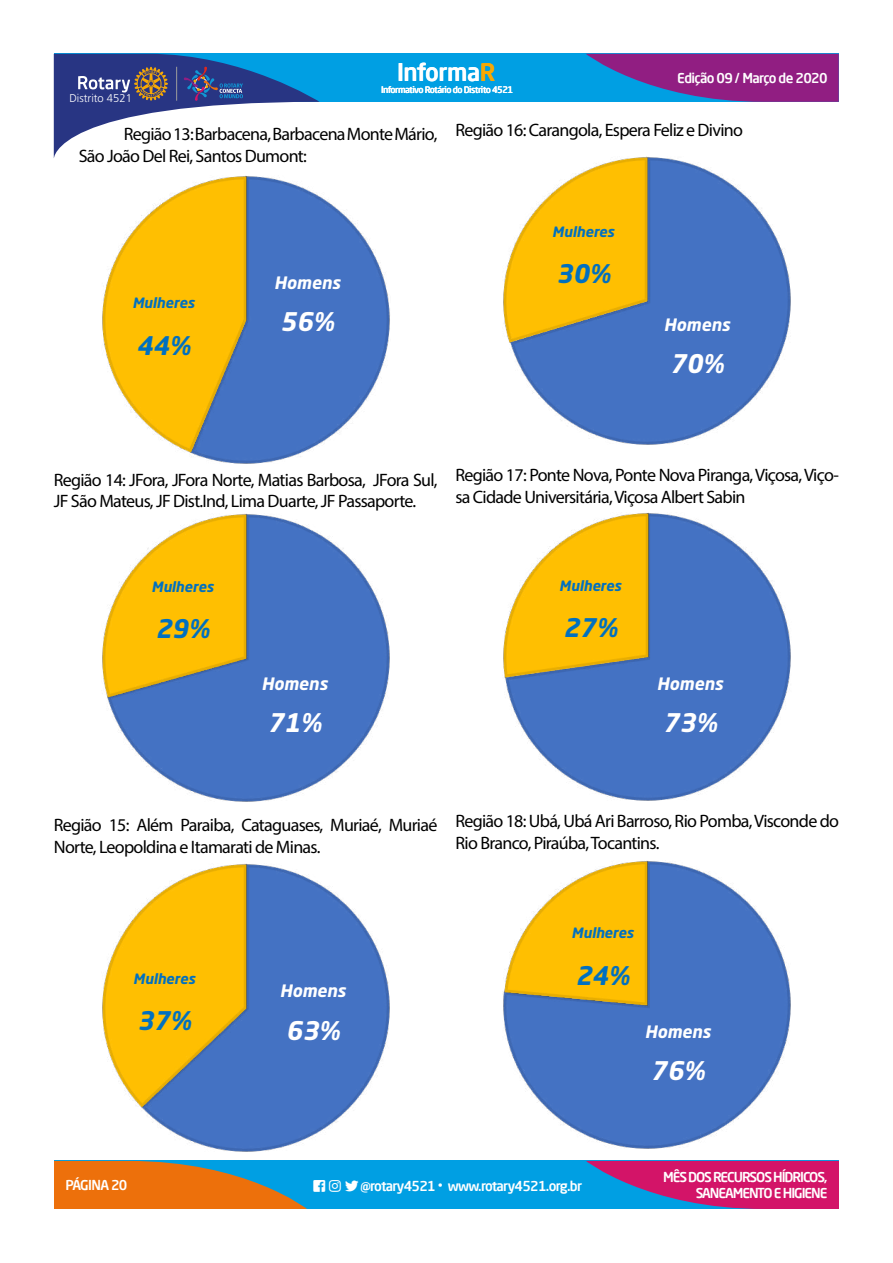
<style>
.page{position:relative;width:893px;height:1263px;background:#fff}
.page>*{position:absolute;margin:0;border:0;box-sizing:border-box;transform-origin:0 0}
.t1{font:italic 700 25.35px "Neo Sans W1 G";color:#fff}
.t2{font:italic 700 25.35px "Neo Sans W1 G";color:#0070c0}
.t3{font:500 24px "Neo Sans Pro";letter-spacing:-.02em;color:#fff}
.t4{font:18px/21.6px "Myriad Pro";letter-spacing:-.04em;color:#000}
.t5{font:italic 700 16.95px "Neo Sans W1 G";color:#fff}
.t6{font:italic 700 14.1px "Neo Sans W1 G";color:#0070c0}
.t7{font:500 13.5px "Neo Sans Pro";letter-spacing:-.05em;color:#fff}
.t8{font:500 13.5px/16.5px "Neo Sans Pro";letter-spacing:-.07em;color:#fff;text-align:right}
.t9{font:300 11.25px "Frutiger LT Std";color:#fff}
.t10{font:500 9px "Neo Sans Pro";letter-spacing:-.06em;color:#fff}
.s1{color:#f6a805}
</style>
<div class="page">
<div style="left:54px;top:54px;width:785px;height:48px;background:#009fe3"></div>
<svg style="left:586px;top:54px;width:253px;height:48px"></svg>
<img style="left:191px;top:176px;width:199px;height:288px">
<img style="left:102px;top:176px;width:145px;height:277px">
<img style="left:107px;top:514px;width:283px;height:288px">
<img style="left:102px;top:513px;width:146px;height:185px">
<img style="left:142px;top:864px;width:248px;height:288px">
<img style="left:102px;top:863px;width:146px;height:245px">
<img style="left:510px;top:157px;width:281px;height:288px">
<img style="left:503px;top:156px;width:146px;height:188px">
<img style="left:505px;top:513px;width:286px;height:288px">
<img style="left:503px;top:512px;width:146px;height:167px">
<img style="left:503px;top:861px;width:288px;height:288px">
<img style="left:503px;top:861px;width:146px;height:145px">
<div style="left:54px;top:1161px;width:785px;height:48px;background:#009fe3"></div>
<svg style="left:54px;top:1161px;width:253px;height:48px"></svg>
<svg style="left:586px;top:1161px;width:253px;height:48px"></svg>
<svg style="left:54px;top:54px;width:266px;height:104px"></svg>
<h2 class="t3" style="left:397px;top:57px;width:100px">Informa<span class="s1">R</span></h2>
<p class="t10" style="left:381px;top:84px;width:133px">Informativo Rotário do Distrito 4521</p>
<p class="t4" style="left:79px;top:123px;width:360px;text-indent:45px">Região 13: Barbacena, Barbacena Monte Mário,<br>São João Del Rei, Santos Dumont:</p>
<p class="t7" style="left:677px;top:70px;width:152px">Edição 09 / Março de 2020</p>
<p class="t9" style="left:69px;top:92px;width:64px">Distrito 4521</p>
<p class="t4" style="left:455px;top:119px;width:289px">Região 16: Carangola, Espera Feliz e Divino</p>
<p class="t6" style="left:132px;top:294px;width:64px">Mulheres</p>
<h1 class="t2" style="left:136px;top:329px;width:56px">44%</h1>
<p class="t5" style="left:274px;top:272px;width:67px">Homens</p>
<h1 class="t1" style="left:280px;top:306px;width:56px">56%</h1>
<p class="t6" style="left:552px;top:222px;width:64px">Mulheres</p>
<h1 class="t2" style="left:556px;top:258px;width:56px">30%</h1>
<p class="t5" style="left:664px;top:313px;width:67px">Homens</p>
<h1 class="t1" style="left:670px;top:347px;width:56px">70%</h1>
<p class="t4" style="left:54px;top:468px;width:385px">Região 14: JFora, JFora Norte, Matias Barbosa, JFora Sul,<br>JF São Mateus, JF Dist.Ind, Lima Duarte, JF Passaporte.</p>
<p class="t4" style="left:455px;top:464px;width:385px">Região 17: Ponte Nova, Ponte Nova Piranga, Viçosa, Viço&shy;sa Cidade Universitária, Viçosa Albert Sabin</p>
<p class="t6" style="left:151px;top:577px;width:64px">Mulheres</p>
<h1 class="t2" style="left:156px;top:613px;width:56px">29%</h1>
<p class="t5" style="left:261px;top:673px;width:67px">Homens</p>
<h1 class="t1" style="left:267px;top:706px;width:56px">71%</h1>
<p class="t6" style="left:559px;top:576px;width:64px">Mulheres</p>
<h1 class="t2" style="left:563px;top:612px;width:56px">27%</h1>
<p class="t5" style="left:657px;top:673px;width:67px">Homens</p>
<h1 class="t1" style="left:663px;top:707px;width:56px">73%</h1>
<p class="t4" style="left:54px;top:814px;width:385px">Região 15: Além Paraiba, Cataguases, Muriaé, Muriaé<br>Norte, Leopoldina e Itamarati de Minas.</p>
<p class="t4" style="left:455px;top:810px;width:385px">Região 18: Ubá, Ubá Ari Barroso, Rio Pomba, Visconde do<br>Rio Branco, Piraúba, Tocantins.</p>
<p class="t6" style="left:133px;top:970px;width:64px">Mulheres</p>
<h1 class="t2" style="left:137px;top:1005px;width:56px">37%</h1>
<p class="t5" style="left:280px;top:980px;width:67px">Homens</p>
<h1 class="t1" style="left:286px;top:1014px;width:56px">63%</h1>
<p class="t6" style="left:572px;top:924px;width:64px">Mulheres</p>
<h1 class="t2" style="left:576px;top:959px;width:56px">24%</h1>
<p class="t5" style="left:645px;top:1021px;width:67px">Homens</p>
<h1 class="t1" style="left:651px;top:1054px;width:56px">76%</h1>
<p class="t7" style="left:65px;top:1177px;width:63px">PÁGINA 20</p>
<p class="t8" style="left:663px;top:1168px;width:166px">MÊS DOS RECURSOS HÍDRICOS,<br>SANEAMENTO E HIGIENE</p>
<p class="t7" style="left:314px;top:1177px;width:270px">□□▲❑◆ ■▲▼ ▼▼ @rotary4521 ⦁ www.rotary4521.org.br</p>
<p class="t7" style="left:737px;top:1176px;width:63px">PÁGINA 02</p>
</div>
